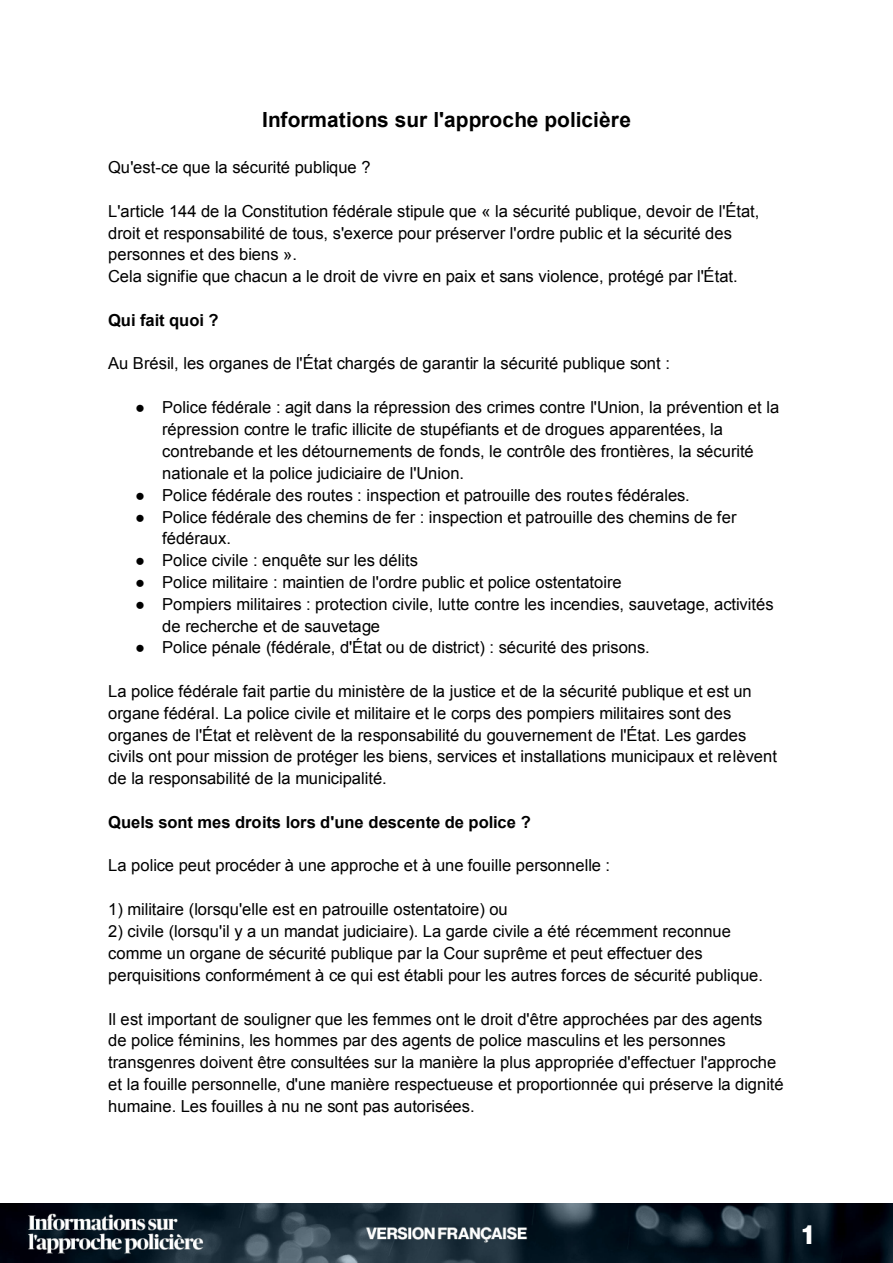
<style>
.page{position:relative;width:893px;height:1263px;background:#fff}
.page>*{position:absolute;margin:0;border:0;box-sizing:border-box;transform-origin:0 0}
.t1{font:27px "N Haas Grotesk DS Pro 75 Bd";color:#fff}
.t2{font:700 20.85px "Arial";color:#000}
.t3{font:16.5px/21.9px "Arial";color:#000}
.t4{font:700 16.5px "Arial";color:#000}
.s1{font-style:inherit}
</style>
<div class="page">
<img style="left:0;top:1203px;width:893px;height:60px">
<p class="t2" style="left:262px;top:106px;width:370px">Informations sur l'approche policière</p>
<p class="t3" style="left:108px;top:157px;width:264px">Qu'est-ce que la sécurité publique ?</p>
<p class="t3" style="left:108px;top:200px;width:653px">L'article 144 de la Constitution fédérale stipule que « la sécurité publique, devoir de l'État, droit et responsabilité de tous, s'exerce pour préserver l'ordre public et la sécurité des personnes et des biens ».<br>Cela signifie que chacun a le droit de vivre en paix et sans violence, protégé par l'État.</p>
<p class="t4" style="left:108px;top:309px;width:112px">Qui fait quoi ?</p>
<p class="t3" style="left:108px;top:353px;width:564px">Au Brésil, les organes de l'État chargés de garantir la sécurité publique sont :</p>
<p class="t3" style="left:162px;top:396px;width:619px;text-indent:-27px"><span class="s1">●</span> Police fédérale : agit dans la répression des crimes contre l'Union, la prévention et la répression contre le trafic illicite de stupéfiants et de drogues apparentées, la contrebande et les détournements de fonds, le contrôle des frontières, la sécurité nationale et la police judiciaire de l'Union.</p>
<p class="t3" style="left:135px;top:484px;width:556px"><span class="s1">●</span> Police fédérale des routes : inspection et patrouille des routes fédérales.</p>
<p class="t3" style="left:162px;top:506px;width:576px;text-indent:-27px"><span class="s1">●</span> Police fédérale des chemins de fer : inspection et patrouille des chemins de fer fédéraux.</p>
<p class="t3" style="left:135px;top:549px;width:284px"><span class="s1">●</span> Police civile : enquête sur les délits</p>
<p class="t3" style="left:135px;top:571px;width:488px"><span class="s1">●</span> Police militaire : maintien de l'ordre public et police ostentatoire</p>
<p class="t3" style="left:162px;top:593px;width:613px;text-indent:-27px"><span class="s1">●</span> Pompiers militaires : protection civile, lutte contre les incendies, sauvetage, activités de recherche et de sauvetage</p>
<p class="t3" style="left:135px;top:637px;width:516px"><span class="s1">●</span> Police pénale (fédérale, d'État ou de district) : sécurité des prisons.</p>
<p class="t3" style="left:108px;top:680px;width:670px">La police fédérale fait partie du ministère de la justice et de la sécurité publique et est un organe fédéral. La police civile et militaire et le corps des pompiers militaires sont des organes de l'État et relèvent de la responsabilité du gouvernement de l'État. Les gardes civils ont pour mission de protéger les biens, services et installations municipaux et relèvent de la responsabilité de la municipalité.</p>
<p class="t4" style="left:108px;top:811px;width:424px">Quels sont mes droits lors d'une descente de police ?</p>
<p class="t3" style="left:108px;top:855px;width:504px">La police peut procéder à une approche et à une fouille personnelle :</p>
<p class="t3" style="left:108px;top:898px;width:401px">1) militaire (lorsqu'elle est en patrouille ostentatoire) ou</p>
<p class="t3" style="left:108px;top:920px;width:656px">2) civile (lorsqu'il y a un mandat judiciaire). La garde civile a été récemment reconnue comme un organe de sécurité publique par la Cour suprême et peut effectuer des perquisitions conformément à ce qui est établi pour les autres forces de sécurité publique.</p>
<p class="t3" style="left:108px;top:1008px;width:677px">Il est important de souligner que les femmes ont le droit d'être approchées par des agents de police féminins, les hommes par des agents de police masculins et les personnes transgenres doivent être consultées sur la manière la plus appropriée d'effectuer l'approche et la fouille personnelle, d'une manière respectueuse et proportionnée qui préserve la dignité humaine. Les fouilles à nu ne sont pas autorisées.</p>
<h1 class="t1" style="left:802px;top:1218px;width:12px">1</h1>
</div>
